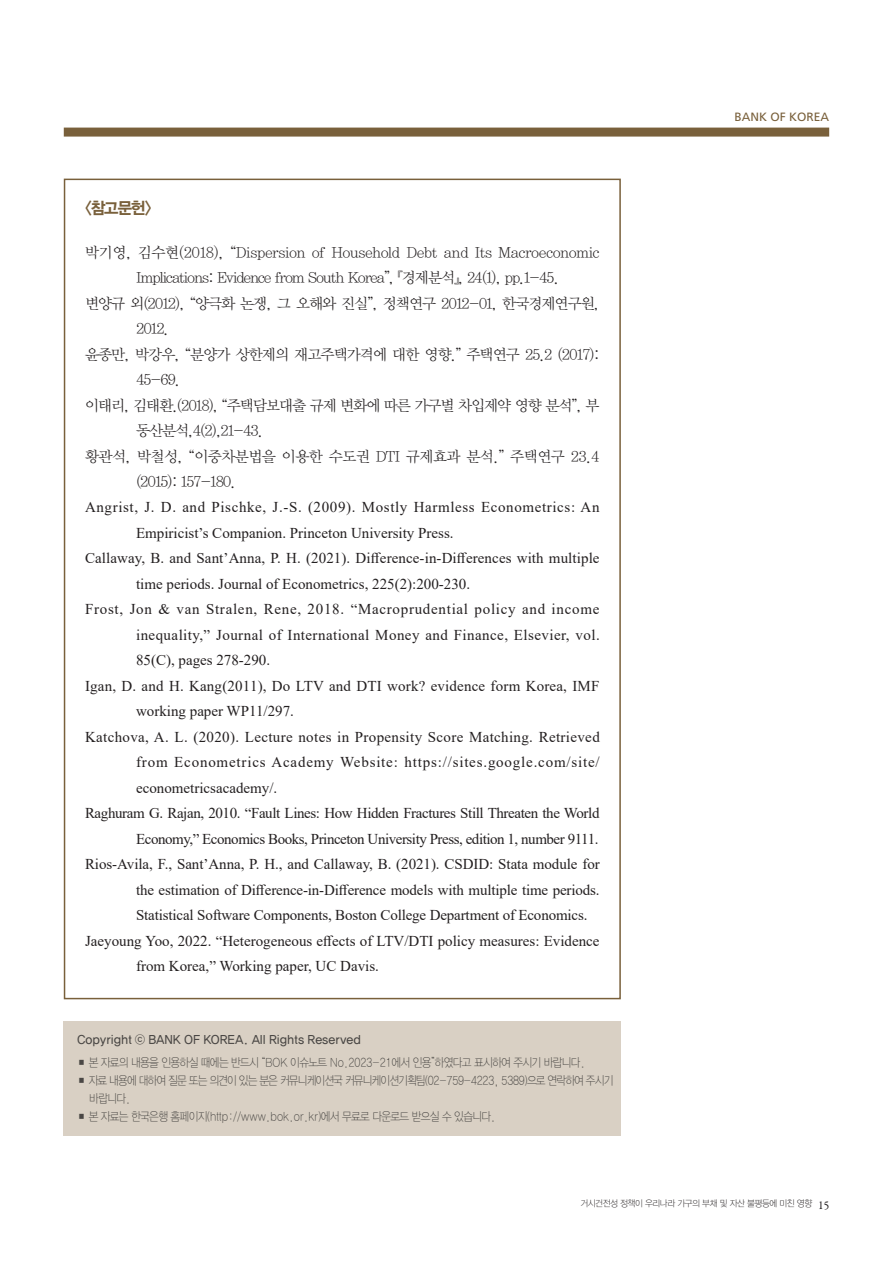
<style>
.page{position:relative;width:893px;height:1263px;background:#fff}
.page>*{position:absolute;margin:0;border:0;box-sizing:border-box;transform-origin:0 0}
.t1{font:16.5px "YDVYGO155";color:#79603b;scale:.95 1}
.t2{font:15px "Times New Roman";color:#231f20}
.t3{font:15px "YDVY Mj O12";letter-spacing:-.07em;color:#231f20}
.t4{font:15px "Times New Roman";letter-spacing:-.025em;color:#231f20}
.t5{font:15px "Times New Roman";letter-spacing:-.03em;color:#231f20}
.t6{font:15px "Times New Roman";letter-spacing:.025em;color:#231f20}
.t7{font:15px "Times New Roman";letter-spacing:.04em;color:#231f20}
.t8{font:15px "Times New Roman";letter-spacing:.03em;color:#231f20}
.t9{font:15px "Times New Roman";letter-spacing:.05em;color:#231f20}
.t10{font:15px "Times New Roman";letter-spacing:.055em;color:#231f20}
.t11{font:15px "YDVY Mj O12";letter-spacing:-.03em;color:#231f20}
.t12{font:15px "YDVY Mj O12";letter-spacing:-.04em;color:#231f20}
.t13{font:12px "YDVYGO115";letter-spacing:-.06em;color:#57585a;scale:.88 1}
.t14{font:12px/18px "YDVYGO115";letter-spacing:-.08em;color:#57585a;scale:.88 1}
.t15{font:12px "YDVYGO135";letter-spacing:-.06em;color:#57585a;scale:.95 1}
.t16{font:12px "Frutiger LT Std";color:#79603b}
.t17{font:9px "YDVYGO11";letter-spacing:-.05em;color:#231f20;scale:.95 1}
.s1{font-family:"Garamond Premr Pro";font-size:12px}
</style>
<div class="page">
<div style="left:64px;top:128px;width:765px;height:9px;background:#79603b"></div>
<div style="left:64px;top:1020px;width:557px;height:115px;background:#d9d0c4"></div>
<p class="t1" style="left:85px;top:197px;width:71px">〈참고문헌〉</p>
<p class="t11" style="left:85px;top:242px;width:516px">박기영, 김수현(2018), “Dispersion of Household Debt and Its Macroeconomic</p>
<p class="t3" style="left:136px;top:268px;width:425px">Implications: Evidence from South Korea”, 『경제분석』, 24(1), pp.1-45.</p>
<p class="t3" style="left:85px;top:293px;width:516px">변양규 외(2012), “양극화 논쟁, 그 오해와 진실”, 정책연구 2012-01, 한국경제연구원,</p>
<p class="t3" style="left:136px;top:319px;width:35px">2012.</p>
<p class="t3" style="left:85px;top:344px;width:516px">윤종만, 박강우, “분양가 상한제의 재고주택가격에 대한 영향.” 주택연구 25.2 (2017):</p>
<p class="t3" style="left:136px;top:370px;width:46px">45-69.</p>
<p class="t3" style="left:85px;top:395px;width:516px">이태리, 김태환.(2018), “주택담보대출 규제 변화에 따른 가구별 차입제약 영향 분석”, 부</p>
<p class="t3" style="left:136px;top:421px;width:129px">동산분석,4(2),21-43.</p>
<p class="t12" style="left:85px;top:446px;width:516px">황관석, 박철성, “이중차분법을 이용한 수도권 DTI 규제효과 분석.” 주택연구 23.4</p>
<p class="t3" style="left:136px;top:472px;width:102px">(2015): 157-180.</p>
<p class="t7" style="left:85px;top:497px;width:516px">Angrist, J. D. and Pischke, J.-S. (2009). Mostly Harmless Econometrics: An</p>
<p class="t2" style="left:136px;top:522px;width:319px">Empiricist’s Companion. Princeton University Press.</p>
<p class="t2" style="left:85px;top:548px;width:516px">Callaway, B. and Sant’Anna, P. H. (2021). Difference-in-Differences with multiple</p>
<p class="t2" style="left:136px;top:573px;width:336px">time periods. Journal of Econometrics, 225(2):200-230.</p>
<p class="t9" style="left:85px;top:599px;width:516px">Frost, Jon &amp; van Stralen, Rene, 2018. “Macroprudential policy and income</p>
<p class="t8" style="left:136px;top:624px;width:465px">inequality,” Journal of International Money and Finance, Elsevier, vol.</p>
<p class="t2" style="left:136px;top:650px;width:136px">85(C), pages 278-290.</p>
<p class="t2" style="left:85px;top:675px;width:516px">Igan, D. and H. Kang(2011), Do LTV and DTI work? evidence form Korea, IMF</p>
<p class="t2" style="left:136px;top:701px;width:159px">working paper WP11/297.</p>
<p class="t6" style="left:85px;top:726px;width:516px">Katchova, A. L. (2020). Lecture notes in Propensity Score Matching. Retrieved</p>
<p class="t10" style="left:136px;top:752px;width:465px">from Econometrics Academy Website: https://sites.google.com/site/</p>
<p class="t2" style="left:136px;top:777px;width:143px">econometricsacademy/.</p>
<p class="t4" style="left:85px;top:803px;width:516px">Raghuram G. Rajan, 2010. “Fault Lines: How Hidden Fractures Still Threaten the World</p>
<p class="t5" style="left:136px;top:828px;width:464px">Economy,” Economics Books, Princeton University Press, edition 1, number 9111.</p>
<p class="t2" style="left:85px;top:854px;width:516px">Rios-Avila, F., Sant’Anna, P. H., and Callaway, B. (2021). CSDID: Stata module for</p>
<p class="t2" style="left:136px;top:879px;width:465px">the estimation of Difference-in-Difference models with multiple time periods.</p>
<p class="t2" style="left:136px;top:905px;width:453px">Statistical Software Components, Boston College Department of Economics.</p>
<p class="t2" style="left:85px;top:930px;width:516px">Jaeyoung Yoo, 2022. “Heterogeneous effects of LTV/DTI policy measures: Evidence</p>
<p class="t2" style="left:136px;top:956px;width:244px">from Korea,” Working paper, UC Davis.</p>
<p class="t15" style="left:77px;top:1031px;width:301px">Copyright ⓒ BANK OF KOREA. All Rights Reserved</p>
<p class="t13" style="left:77px;top:1055px;width:580px">■ 본 자료의 내용을 인용하실 때에는 반드시 “BOK 이슈노트 No.2023-21에서 인용”하였다고 표시하여 주시기 바랍니다.</p>
<p class="t14" style="left:89px;top:1071px;width:597px;text-indent:-13px">■ 자료 내용에 대하여 질문 또는 의견이 있는 분은 커뮤니케이션국 커뮤니케이션기획팀(02-759-4223, 5389)으로 연락하여 주시기 바랍니다.</p>
<p class="t13" style="left:77px;top:1109px;width:478px">■ 본 자료는 한국은행 홈페이지(http://www.bok.or.kr)에서 무료로 다운로드 받으실 수 있습니다.</p>
<p class="t16" style="left:734px;top:109px;width:96px">BANK OF KOREA</p>
<p class="t17" style="left:580px;top:1198px;width:263px">거시건전성 정책이 우리나라 가구의 부채 및 자산 불평등에 미친 영향 <span class="s1">15</span></p>
</div>
